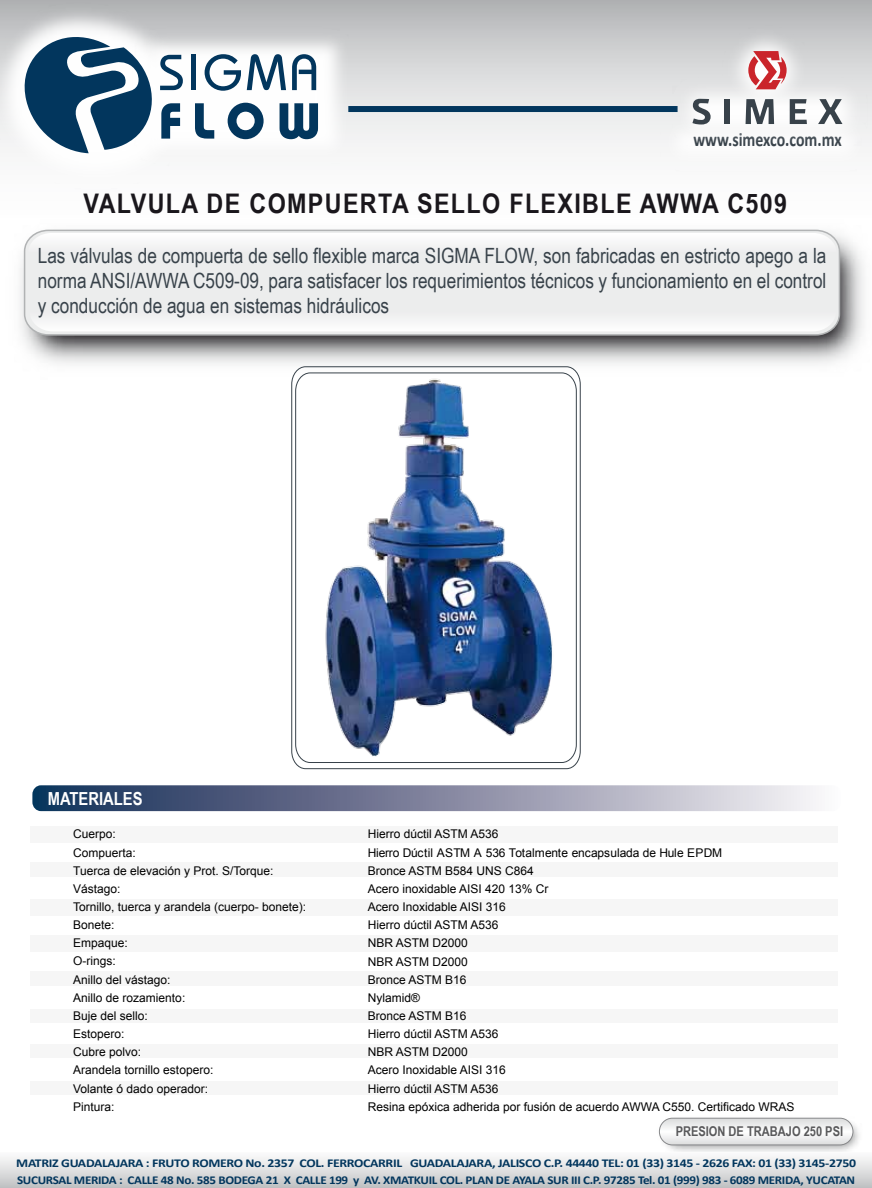
<style>
.page{position:relative;width:872px;height:1188px;background:#fff}
.page>*{position:absolute;margin:0;border:0;box-sizing:border-box;transform-origin:0 0}
.t1{font:700 27px "Arial Narrow";letter-spacing:.045em;color:#1a171c;scale:1.05 1}
.t2{font:21px/25.2px "Arial Narrow";color:#38424a;text-align:justify}
.t3{font:700 19.8px "Calibri";color:#38424a;scale:.8 1}
.t4{font:700 18px "Arial Narrow";color:#fff}
.t5{font:700 13.5px "Arial Narrow";color:#58585a}
.t6{font:12px/18.1px "Arial";color:#000}
.t7{font:700 12px/16.5px "Calibri";letter-spacing:-.025em;color:#02365d;scale:1.15 1}
</style>
<div class="page">
<svg style="left:389px;top:0;width:466px;height:147px;background:#d5d5d7"></svg>
<img style="left:623px;top:80px;width:14px;height:67px">
<div style="left:348px;top:106px;width:329px;height:6px;background:#02365d"></div>
<img style="left:98px;top:0;width:291px;height:190px">
<div style="left:191px;top:55px;width:5px;height:35px;background:#02365d"></div>
<svg style="left:205px;top:54px;width:36px;height:37px"></svg>
<svg style="left:247px;top:54px;width:39px;height:36px"></svg>
<svg style="left:292px;top:54px;width:24px;height:36px"></svg>
<svg style="left:195px;top:103px;width:19px;height:36px"></svg>
<svg style="left:228px;top:103px;width:35px;height:36px"></svg>
<svg style="left:279px;top:103px;width:39px;height:36px"></svg>
<svg style="left:18px;top:36px;width:165px;height:117px"></svg>
<img style="left:637px;top:42px;width:218px;height:111px">
<img style="left:687px;top:0;width:159px;height:150px">
<svg style="left:692px;top:99px;width:18px;height:26px"></svg>
<div style="left:724px;top:99px;width:6px;height:25px;background:#38424a"></div>
<svg style="left:745px;top:99px;width:29px;height:25px"></svg>
<svg style="left:789px;top:99px;width:18px;height:25px"></svg>
<svg style="left:818px;top:99px;width:24px;height:25px"></svg>
<svg style="left:748px;top:51px;width:38px;height:38px"></svg>
<div style="left:31px;top:1082px;width:807px;height:13px;background:#f6f6f6"></div>
<div style="left:31px;top:1045px;width:807px;height:13px;background:#f6f6f6"></div>
<img style="left:0;top:190px;width:872px;height:174px">
<svg style="left:23px;top:229px;width:818px;height:107px;background:#e8e9e9"></svg>
<svg style="left:28px;top:233px;width:808px;height:20px"></svg>
<div style="left:30px;top:312px;width:806px;height:19px;background:#f5f5f6"></div>
<svg style="left:32px;top:785px;width:784px;height:26px;background:#828aa2"></svg>
<div style="left:31px;top:827px;width:807px;height:16px;background:#f6f6f6"></div>
<div style="left:31px;top:862px;width:807px;height:15px;background:#f6f6f6"></div>
<div style="left:31px;top:900px;width:807px;height:16px;background:#f6f6f6"></div>
<div style="left:31px;top:936px;width:807px;height:16px;background:#f6f6f6"></div>
<div style="left:31px;top:972px;width:807px;height:14px;background:#f6f6f6"></div>
<div style="left:31px;top:1009px;width:807px;height:14px;background:#f6f6f6"></div>
<img style="left:658px;top:1117px;width:201px;height:35px">
<svg style="left:659px;top:1118px;width:194px;height:27px"></svg>
<div style="left:659px;top:1118px;width:194px;height:27px;border:1px solid #87888a;border-radius:13px"></div>
<svg style="left:291px;top:366px;width:290px;height:403px"></svg>
<img style="left:307px;top:368px;width:257px;height:400px">
<svg style="left:0;top:1157px;width:872px;height:31px;background:#dadbdc"></svg>
<h3 class="t3" style="left:693px;top:127px;width:187px">www.simexco.com.mx</h3>
<h1 class="t1" style="left:84px;top:183px;width:671px">VALVULA DE COMPUERTA SELLO FLEXIBLE AWWA C509</h1>
<p class="t2" style="left:38px;top:242px;width:790px">Las válvulas de compuerta de sello flexible marca SIGMA FLOW, son fabricadas en estricto apego a la norma ANSI/AWWA C509-09, para satisfacer los requerimientos técnicos y funcionamiento en el control y conducción de agua en sistemas hidráulicos</p>
<h3 class="t4" style="left:48px;top:785px;width:96px">MATERIALES</h3>
<p class="t6" style="left:73px;top:825px;width:234px">Cuerpo:<br>Compuerta:<br>Tuerca de elevación y Prot. S/Torque:<br>Vástago:<br>Tornillo, tuerca y arandela (cuerpo- bonete):<br>Bonete:<br>Empaque:<br>O-rings:<br>Anillo del vástago:<br>Anillo de rozamiento:<br>Buje del sello:<br>Estopero:<br>Cubre polvo:<br>Arandela tornillo estopero:<br>Volante ó dado operador:<br>Pintura:</p>
<p class="t6" style="left:368px;top:825px;width:428px">Hierro dúctil ASTM A536<br>Hierro Dúctil ASTM A 536 Totalmente encapsulada de Hule EPDM<br>Bronce ASTM B584 UNS C864<br>Acero inoxidable AISI 420 13% Cr<br>Acero Inoxidable AISI 316<br>Hierro dúctil ASTM A536<br>NBR ASTM D2000<br>NBR ASTM D2000<br>Bronce ASTM B16<br>Nylamid®<br>Bronce ASTM B16<br>Hierro dúctil ASTM A536<br>NBR ASTM D2000<br>Acero Inoxidable AISI 316<br>Hierro dúctil ASTM A536<br>Resina epóxica adherida por fusión de acuerdo AWWA C550. Certificado WRAS</p>
<p class="t5" style="left:675px;top:1121px;width:169px">PRESION DE TRABAJO 250 PSI</p>
<p class="t7" style="left:16px;top:1155px;width:731px">MATRIZ GUADALAJARA : FRUTO ROMERO No. 2357 COL. FERROCARRIL GUADALAJARA, JALISCO C.P. 44440 TEL: 01 (33) 3145 - 2626 FAX: 01 (33) 3145-2750<br>SUCURSAL MERIDA : CALLE 48 No. 585 BODEGA 21 X CALLE 199 y AV. XMATKUIL COL. PLAN DE AYALA SUR III C.P. 97285 Tel. 01 (999) 983 - 6089 MERIDA, YUCATAN</p>
</div>
